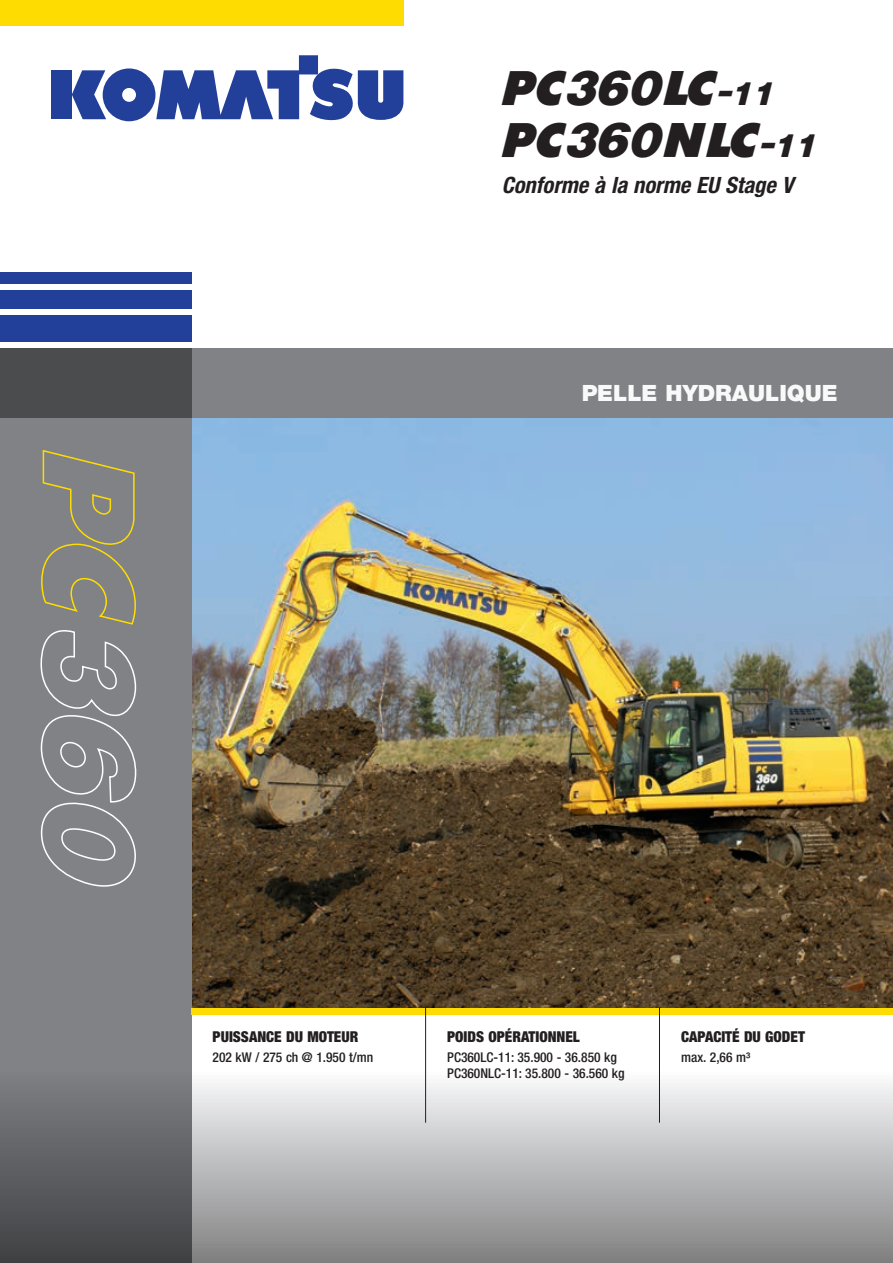
<style>
.page{position:relative;width:893px;height:1263px;background:#fff}
.page>*{position:absolute;margin:0;border:0;box-sizing:border-box;transform-origin:0 0}
.t1{font:italic 45px/52.5px "Komatsu VI";color:#231f20}
.t2{font:italic 700 condensed 22.5px "Helvetica Neue LT Pro";color:#231f20}
.t3{font:900 22.5px "Helvetica Neue LT Pro";color:#fff}
.t4{font:900 condensed 15px "Helvetica Neue LT Pro";color:#231f20}
.t5{font:500 condensed 13.5px/16.5px "Helvetica Neue LT Pro";color:#231f20}
.s1{font-size:30px}
</style>
<div class="page">
<img style="left:192px;top:418px;width:701px;height:590px">
<div style="left:0;top:349px;width:192px;height:914px;background:#808285"></div>
<div style="left:0;top:316px;width:192px;height:26px;background:#223f99"></div>
<div style="left:0;top:290px;width:192px;height:19px;background:#223f99"></div>
<div style="left:0;top:272px;width:192px;height:12px;background:#223f99"></div>
<div style="left:0;top:0;width:404px;height:26px;background:#ffdc01"></div>
<div style="left:51px;top:70px;width:21px;height:49px;background:#223f99"></div>
<svg style="left:72px;top:55px;width:331px;height:66px"></svg>
<div style="left:191px;top:1008px;width:702px;height:6px;background:#ffdc01"></div>
<div style="left:0;top:349px;width:893px;height:69px;background:#808285"></div>
<div style="left:0;top:349px;width:192px;height:69px;background:#4b4c4d"></div>
<svg style="left:0;top:1071px;width:893px;height:192px;background:#a8a9aa"></svg>
<hr style="left:425px;top:1008px;width:1px;height:115px;background:#231f20">
<hr style="left:659px;top:1008px;width:1px;height:115px;background:#231f20">
<svg style="left:40px;top:450px;width:97px;height:437px"></svg>
<h1 class="t1" style="left:502px;top:61px;width:318px">PC360LC<span class="s1">-11<br></span>PC360NLC<span class="s1">-11</span></h1>
<h2 class="t2" style="left:502px;top:171px;width:293px">Conforme à la norme EU Stage V</h2>
<h2 class="t3" style="left:581px;top:379px;width:258px">PELLE HYDRAULIQUE</h2>
<p class="t4" style="left:213px;top:1028px;width:147px">PUISSANCE DU MOTEUR</p>
<p class="t5" style="left:213px;top:1048px;width:162px">202 kW / 275 ch @ 1.950 t/mn</p>
<p class="t4" style="left:447px;top:1028px;width:134px">POIDS OPÉRATIONNEL</p>
<p class="t5" style="left:447px;top:1048px;width:179px">PC360LC-11: 35.900 - 36.850 kg<br>PC360NLC-11: 35.800 - 36.560 kg</p>
<p class="t4" style="left:681px;top:1028px;width:125px">CAPACITÉ DU GODET</p>
<p class="t5" style="left:681px;top:1048px;width:71px">max. 2,66 m³</p>
</div>
